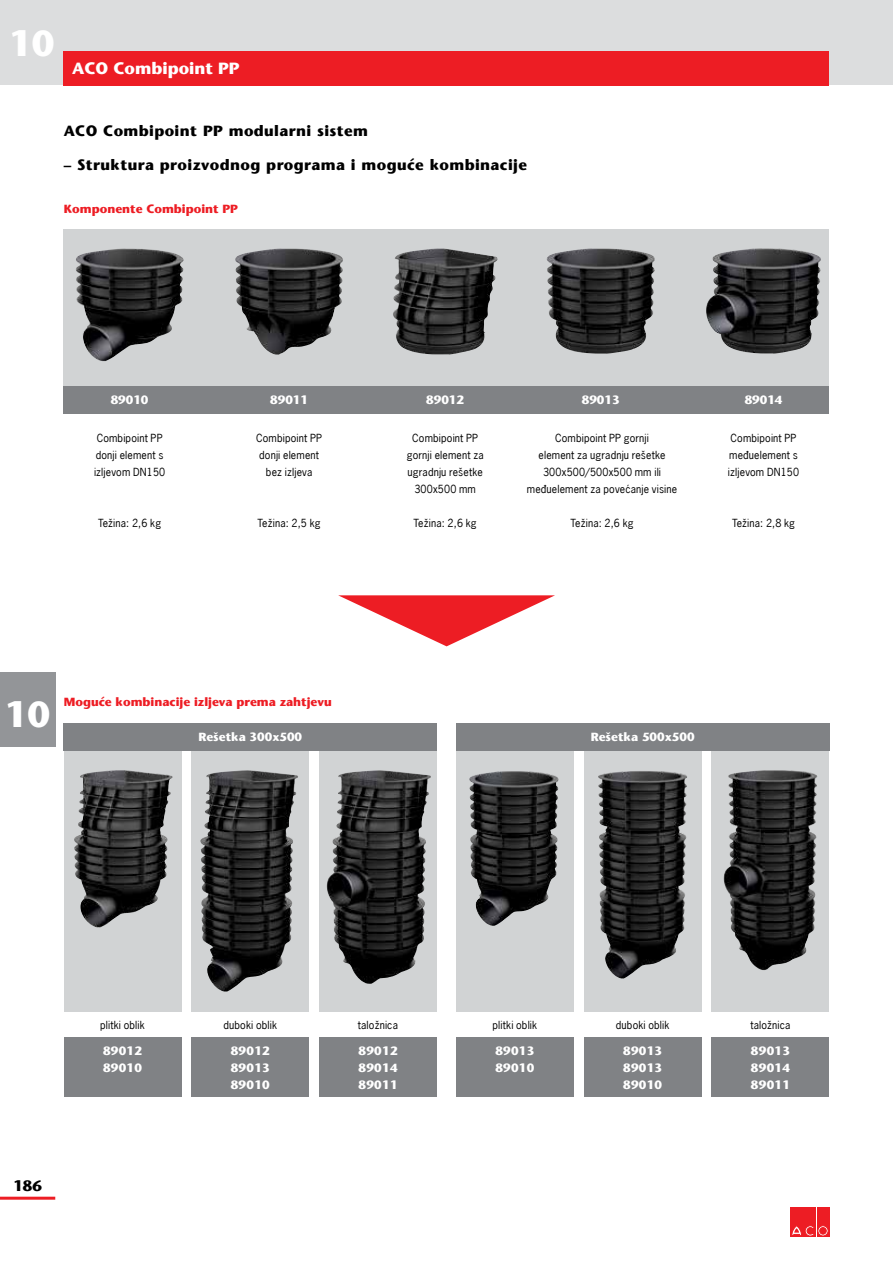
<style>
.page{position:relative;width:893px;height:1263px;background:#fff}
.page>*{position:absolute;margin:0;border:0;box-sizing:border-box;transform-origin:0 0}
.t1{font:36px "ITC Stone Sans Bold HR";color:#fff}
.t2{font:16.5px "ITC Stone Sans Bold HR";color:#fff}
.t3{font:15px "ITC Stone Sans Bold HR";letter-spacing:.025em;color:#000}
.t4{font:12px/17px "ITC Stone Sans Bold HR";letter-spacing:.025em;color:#fff;text-align:justify}
.t5{font:12px "ITC Stone Sans Bold HR";color:#ed1d24}
.t6{font:12px "ITC Stone Sans Bold HR";color:#fff}
.t7{font:10.5px/17px "News Gothic HR";letter-spacing:.015em;color:#000;text-align:center}
</style>
<div class="page">
<div style="left:791px;top:1208px;width:12px;height:29px;background:#ed1d24"></div>
<div style="left:804px;top:1208px;width:12px;height:29px;background:#ed1d24"></div>
<svg style="left:792px;top:1226px;width:22px;height:10px"></svg>
<div style="left:817px;top:1208px;width:12px;height:29px;background:#ed1d24"></div>
<div style="left:818px;top:1226px;width:10px;height:10px;border:1px solid #ed1d24;border-radius:50%"></div>
<div style="left:820px;top:1227px;width:6px;height:7px;border:1px solid #ed1d24;border-radius:50%"></div>
<div style="left:0;top:0;width:893px;height:85px;background:#dcddde"></div>
<div style="left:64px;top:51px;width:765px;height:34px;background:#ed1d24"></div>
<div style="left:0;top:672px;width:55px;height:74px;background:#939598"></div>
<hr style="left:0;top:1197px;width:55px;height:3px;background:#ed1d24">
<div style="left:64px;top:1037px;width:117px;height:60px;background:#808285"></div>
<div style="left:192px;top:1037px;width:117px;height:60px;background:#808285"></div>
<div style="left:319px;top:1037px;width:118px;height:60px;background:#808285"></div>
<div style="left:456px;top:1037px;width:118px;height:60px;background:#808285"></div>
<div style="left:584px;top:1037px;width:117px;height:60px;background:#808285"></div>
<div style="left:712px;top:1037px;width:117px;height:60px;background:#808285"></div>
<div style="left:64px;top:230px;width:765px;height:161px;background:#d1d3d4"></div>
<img style="left:76px;top:248px;width:108px;height:113px">
<img style="left:393px;top:248px;width:105px;height:107px">
<img style="left:235px;top:248px;width:108px;height:107px">
<img style="left:546px;top:248px;width:109px;height:106px">
<img style="left:706px;top:248px;width:115px;height:106px">
<div style="left:64px;top:386px;width:765px;height:27px;background:#808285"></div>
<svg style="left:338px;top:595px;width:217px;height:51px"></svg>
<div style="left:64px;top:748px;width:117px;height:264px;background:#d1d3d4"></div>
<div style="left:192px;top:748px;width:117px;height:264px;background:#d1d3d4"></div>
<div style="left:319px;top:737px;width:118px;height:275px;background:#d1d3d4"></div>
<img style="left:74px;top:770px;width:99px;height:157px">
<img style="left:200px;top:770px;width:98px;height:221px">
<img style="left:327px;top:770px;width:104px;height:214px">
<div style="left:456px;top:737px;width:118px;height:275px;background:#d1d3d4"></div>
<div style="left:584px;top:737px;width:117px;height:275px;background:#d1d3d4"></div>
<div style="left:712px;top:737px;width:117px;height:275px;background:#d1d3d4"></div>
<img style="left:469px;top:771px;width:90px;height:155px">
<img style="left:598px;top:771px;width:89px;height:207px">
<img style="left:724px;top:770px;width:94px;height:200px">
<div style="left:64px;top:723px;width:373px;height:27px;background:#808285"></div>
<div style="left:456px;top:723px;width:373px;height:27px;background:#808285"></div>
<h1 class="t1" style="left:9px;top:20px;width:47px">10</h1>
<h2 class="t2" style="left:72px;top:58px;width:169px">ACO Combipoint PP</h2>
<h3 class="t3" style="left:64px;top:121px;width:306px">ACO Combipoint PP modularni sistem</h3>
<h3 class="t3" style="left:64px;top:155px;width:465px">– Struktura proizvodnog programa i moguće kombinacije</h3>
<p class="t5" style="left:64px;top:201px;width:176px">Komponente Combipoint PP</p>
<p class="t4" style="left:111px;top:391px;width:39px">89010</p>
<p class="t4" style="left:270px;top:391px;width:39px">89011</p>
<p class="t4" style="left:426px;top:391px;width:39px">89012</p>
<p class="t4" style="left:582px;top:391px;width:39px">89013</p>
<p class="t4" style="left:745px;top:391px;width:39px">89014</p>
<p class="t7" style="left:94px;top:430px;width:73px;text-align:left">Combipoint PP donji element s izljevom DN150</p>
<p class="t7" style="left:256px;top:430px;width:67px">Combipoint PP donji element bez izljeva</p>
<p class="t7" style="left:407px;top:430px;width:78px">Combipoint PP gornji element za ugradnju rešetke<br>300x500 mm</p>
<p class="t7" style="left:414px;top:515px;width:65px">Težina: 2,6 kg</p>
<p class="t7" style="left:527px;top:430px;width:152px">Combipoint PP gornji<br>element za ugradnju rešetke<br>300x500/500x500 mm ili međuelement za povećanje visine</p>
<p class="t7" style="left:570px;top:515px;width:65px">Težina: 2,6 kg</p>
<p class="t7" style="left:728px;top:430px;width:73px;text-align:left">Combipoint PP međuelement s izljevom DN150</p>
<p class="t7" style="left:98px;top:515px;width:65px">Težina: 2,6 kg</p>
<p class="t7" style="left:258px;top:515px;width:65px">Težina: 2,5 kg</p>
<p class="t7" style="left:732px;top:515px;width:65px">Težina: 2,8 kg</p>
<h1 class="t1" style="left:5px;top:691px;width:47px">10</h1>
<p class="t5" style="left:64px;top:694px;width:270px">Moguće kombinacije izljeva prema zahtjevu</p>
<p class="t6" style="left:198px;top:729px;width:105px">Rešetka 300x500</p>
<p class="t6" style="left:591px;top:729px;width:105px">Rešetka 500x500</p>
<h3 class="t3" style="left:13px;top:1176px;width:30px">186</h3>
<p class="t7" style="left:100px;top:1016px;width:46px">plitki oblik</p>
<p class="t7" style="left:223px;top:1016px;width:55px">duboki oblik</p>
<p class="t7" style="left:358px;top:1016px;width:42px">taložnica</p>
<p class="t7" style="left:493px;top:1016px;width:46px">plitki oblik</p>
<p class="t7" style="left:616px;top:1016px;width:55px">duboki oblik</p>
<p class="t7" style="left:750px;top:1016px;width:42px">taložnica</p>
<p class="t4" style="left:103px;top:1042px;width:40px">89012<br>89010</p>
<p class="t4" style="left:231px;top:1042px;width:41px">89012<br>89013<br>89010</p>
<p class="t4" style="left:359px;top:1042px;width:41px">89012<br>89014<br>89011</p>
<p class="t4" style="left:495px;top:1042px;width:40px">89013<br>89010</p>
<p class="t4" style="left:623px;top:1042px;width:40px">89013<br>89013<br>89010</p>
<p class="t4" style="left:751px;top:1042px;width:40px">89013<br>89014<br>89011</p>
</div>
